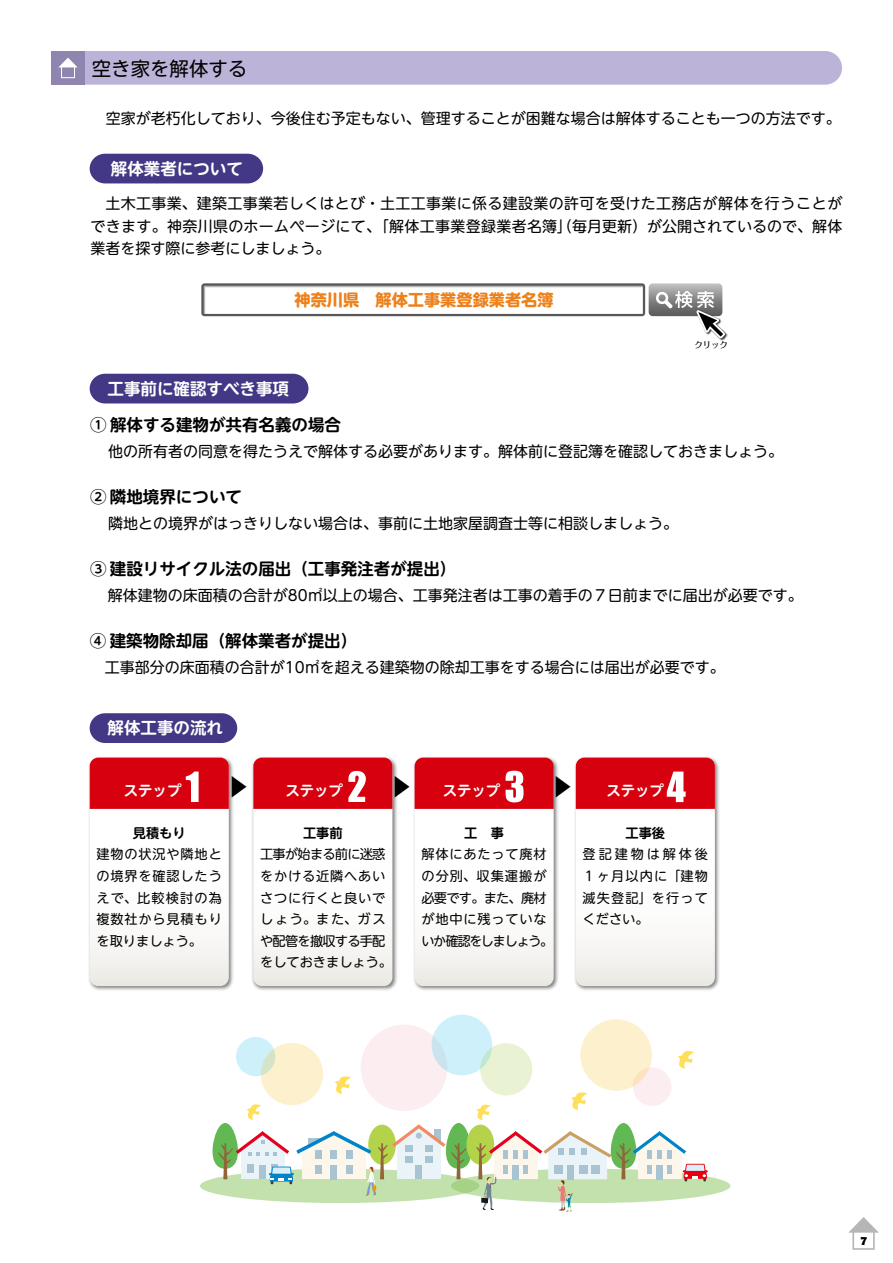
<style>
.page{position:relative;width:893px;height:1263px;background:#fff}
.page>*{position:absolute;margin:0;border:0;box-sizing:border-box;transform-origin:0 0}
.t1{font:700 24px "UD Shin M Go Pro De";color:#000}
.t2{font:19.5px "UD Shin M Go Pro";color:#000}
.t3{font:700 16.5px "UD Shin M Go Pro De";color:#000}
.t4{font:700 16.5px "UD Shin M Go Pro De";color:#fff}
.t5{font:700 16.2px "UD Shin M Go Pro";color:#ed811b}
.t6{font:15px/22.5px "UD Shin M Go Pro";color:#000;text-align:justify}
.t7{font:700 14.4px "UD Shin M Go Pro De";color:#fff}
.t8{font:13.2px/21.6px "UD Shin M Go Pro";letter-spacing:.06em;color:#000;text-align:justify}
.t9{font:13.2px/21.6px "UD Shin M Go Pro";color:#000}
.t10{font:700 13.2px "UD Shin M Go Pro De";color:#000}
.t11{font:700 13.2px "Berlin Sans FB Demi";color:#000}
.t12{font:500 8.55px "Folk Pro";color:#000}
</style>
<div class="page">
<svg style="left:848px;top:1217px;width:31px;height:33px"></svg>
<div style="left:361px;top:1024px;width:86px;height:87px;background:#fceef0;border-radius:50%"></div>
<div style="left:432px;top:1015px;width:60px;height:60px;background:linear-gradient(to right,#cceaf6,#cdf2fd);border-radius:50%"></div>
<svg style="left:480px;top:1043px;width:52px;height:52px"></svg>
<div style="left:451px;top:1169px;width:279px;height:34px;background:#c3e1ad;border-radius:50%"></div>
<svg style="left:678px;top:1051px;width:16px;height:17px"></svg>
<div style="left:236px;top:1037px;width:39px;height:39px;background:#cdf0fb;border-radius:50%"></div>
<div style="left:633px;top:1067px;width:38px;height:39px;background:#fceef0;border-radius:50%"></div>
<div style="left:580px;top:1019px;width:72px;height:72px;background:#fdf0cd;border-radius:50%"></div>
<svg style="left:261px;top:1043px;width:62px;height:62px;background:#f7eecc"></svg>
<svg style="left:213px;top:1076px;width:495px;height:136px"></svg>
<img style="left:718px;top:332px;width:9px;height:8px">
<svg style="left:201px;top:283px;width:524px;height:55px"></svg>
<img style="left:89px;top:760px;width:144px;height:230px">
<svg style="left:90px;top:757px;width:139px;height:229px"></svg>
<img style="left:252px;top:759px;width:145px;height:231px">
<img style="left:414px;top:760px;width:144px;height:230px">
<img style="left:575px;top:760px;width:144px;height:230px">
<svg style="left:576px;top:757px;width:139px;height:229px"></svg>
<svg style="left:253px;top:757px;width:139px;height:229px"></svg>
<svg style="left:415px;top:757px;width:139px;height:229px"></svg>
<div style="left:90px;top:374px;width:218px;height:29px;background:#423885"></div>
<div style="left:90px;top:154px;width:173px;height:29px;background:#423885"></div>
<svg style="left:90px;top:713px;width:147px;height:30px;background:#4b418b"></svg>
<svg style="left:51px;top:51px;width:791px;height:34px;background:#bab2d7"></svg>
<h2 class="t2" style="left:92px;top:53px;width:157px">空き家を解体する</h2>
<p class="t6" style="left:91px;top:106px;width:751px">　空家が老朽化しており、今後住む予定もない、管理することが困難な場合は解体することも一つの方法です。</p>
<p class="t4" style="left:111px;top:155px;width:134px">解体業者について</p>
<p class="t6" style="left:90px;top:191px;width:753px">　土木工事業、建築工事業若しくはとび・土工工事業に係る建設業の許可を受けた工務店が解体を行うことができます。神奈川県のホームページにて、「解体工事業登録業者名簿」（毎月更新）が公開されているので、解体業者を探す際に参考にしましょう。</p>
<p class="t5" style="left:294px;top:287px;width:261px">神奈川県　解体工事業登録業者名簿</p>
<p class="t12" style="left:694px;top:337px;width:35px">クリック</p>
<p class="t4" style="left:108px;top:376px;width:183px">工事前に確認すべき事項</p>
<p class="t3" style="left:90px;top:411px;width:252px">① 解体する建物が共有名義の場合</p>
<p class="t6" style="left:108px;top:439px;width:677px">他の所有者の同意を得たうえで解体する必要があります。解体前に登記簿を確認しておきましょう。</p>
<p class="t3" style="left:90px;top:483px;width:153px">② 隣地境界について</p>
<p class="t6" style="left:108px;top:511px;width:571px">隣地との境界がはっきりしない場合は、事前に土地家屋調査士等に相談しましょう。</p>
<p class="t3" style="left:90px;top:555px;width:368px">③ 建設リサイクル法の届出（工事発注者が提出）</p>
<p class="t6" style="left:108px;top:583px;width:696px">解体建物の床面積の合計が80㎡以上の場合、工事発注者は工事の着手の７日前までに届出が必要です。</p>
<p class="t3" style="left:90px;top:627px;width:269px">④ 建築物除却届（解体業者が提出）</p>
<p class="t6" style="left:90px;top:655px;width:636px">　工事部分の床面積の合計が10㎡を超える建築物の除却工事をする場合には届出が必要です。</p>
<p class="t4" style="left:107px;top:714px;width:117px">解体工事の流れ</p>
<h1 class="t1" style="left:258px;top:775px;width:25px;rotate:90deg">▲</h1>
<h1 class="t1" style="left:421px;top:775px;width:25px;rotate:90deg">▲</h1>
<h1 class="t1" style="left:582px;top:775px;width:25px;rotate:90deg">▲</h1>
<p class="t7" style="left:124px;top:779px;width:59px">ステップ</p>
<p class="t7" style="left:285px;top:779px;width:59px">ステップ</p>
<p class="t7" style="left:443px;top:779px;width:59px">ステップ</p>
<p class="t7" style="left:606px;top:779px;width:59px">ステップ</p>
<p class="t10" style="left:133px;top:822px;width:54px">見積もり</p>
<p class="t8" style="left:97px;top:843px;width:127px">建物の状況や隣地との境界を確認したうえで、比較検討の為複数社から見積もりを取りましょう。</p>
<p class="t10" style="left:464px;top:822px;width:41px">工　事</p>
<p class="t8" style="left:421px;top:843px;width:133px;text-align:left">解体にあたって廃材の分別、収集運搬が必要です。また、廃材が地中に残っていないか確認をしましょう。</p>
<p class="t10" style="left:303px;top:822px;width:41px">工事前</p>
<p class="t9" style="left:260px;top:843px;width:133px">工事が始まる前に迷惑をかける近隣へあいさつに行くと良いでしょう。また、ガスや配管を撤収する手配をしておきましょう。</p>
<p class="t10" style="left:625px;top:822px;width:41px">工事後</p>
<p class="t8" style="left:583px;top:843px;width:127px">登記建物は解体後１ヶ月以内に「建物滅失登記」を行ってください。</p>
<p class="t11" style="left:861px;top:1232px;width:8px">7</p>
</div>
